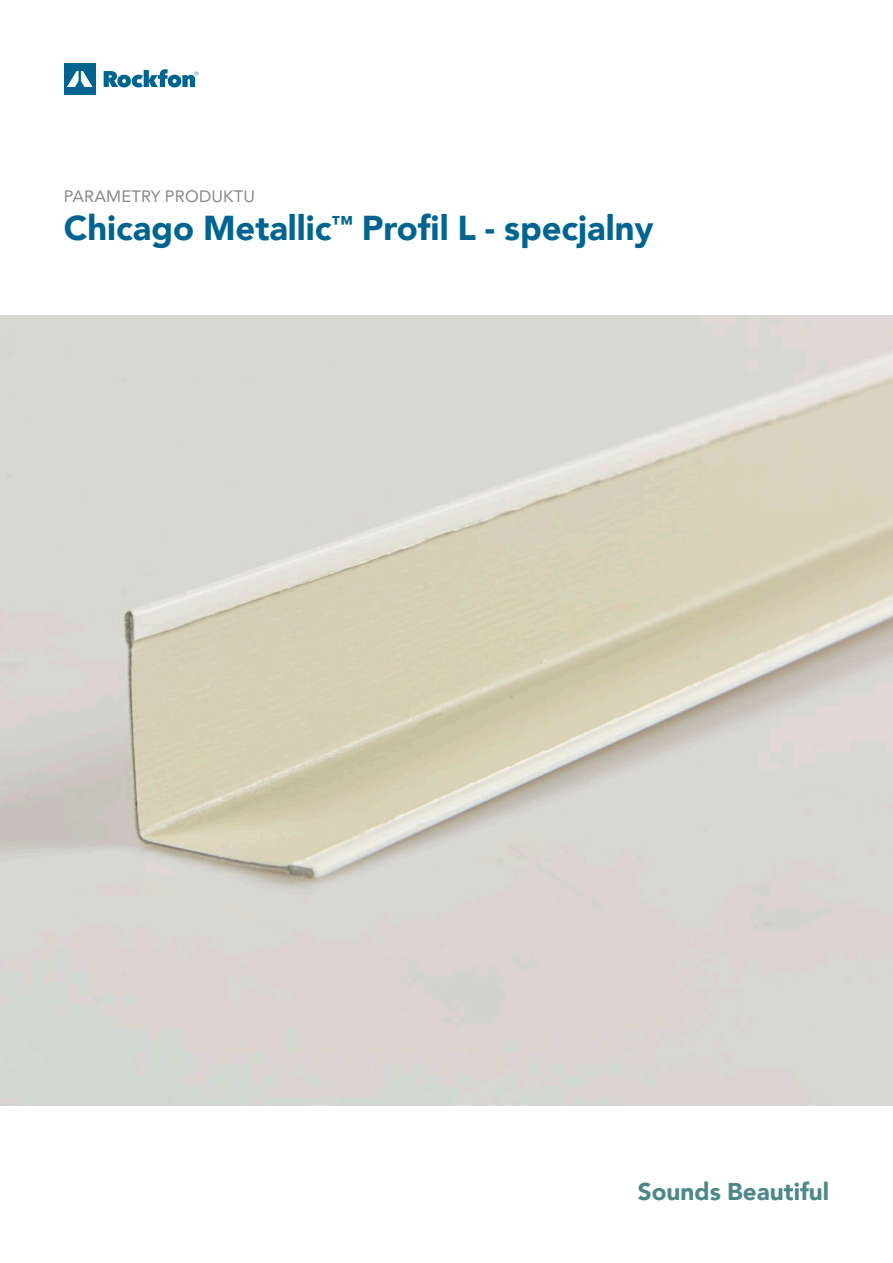
<style>
.page{position:relative;width:893px;height:1263px;background:#fff}
.page>*{position:absolute;margin:0;border:0;box-sizing:border-box;transform-origin:0 0}
.t1{font:900 34.5px "Avenir";color:#006490}
.t2{font:900 24.3px "Avenir";color:#4e8788}
.t3{font:16.5px "Avenir";letter-spacing:.01em;color:#87888a}
</style>
<div class="page">
<img style="left:0;top:316px;width:893px;height:790px">
<svg style="left:104px;top:69px;width:94px;height:18px"></svg>
<div style="left:64px;top:63px;width:32px;height:32px;background:#006490"></div>
<svg style="left:67px;top:71px;width:25px;height:16px"></svg>
<p class="t3" style="left:64px;top:183px;width:193px">PARAMETRY PRODUKTU</p>
<p class="t1" style="left:64px;top:199px;width:591px">Chicago Metallic<sup>™</sup> Profil L - specjalny</p>
<p class="t2" style="left:638px;top:1170px;width:193px">Sounds Beautiful</p>
</div>
